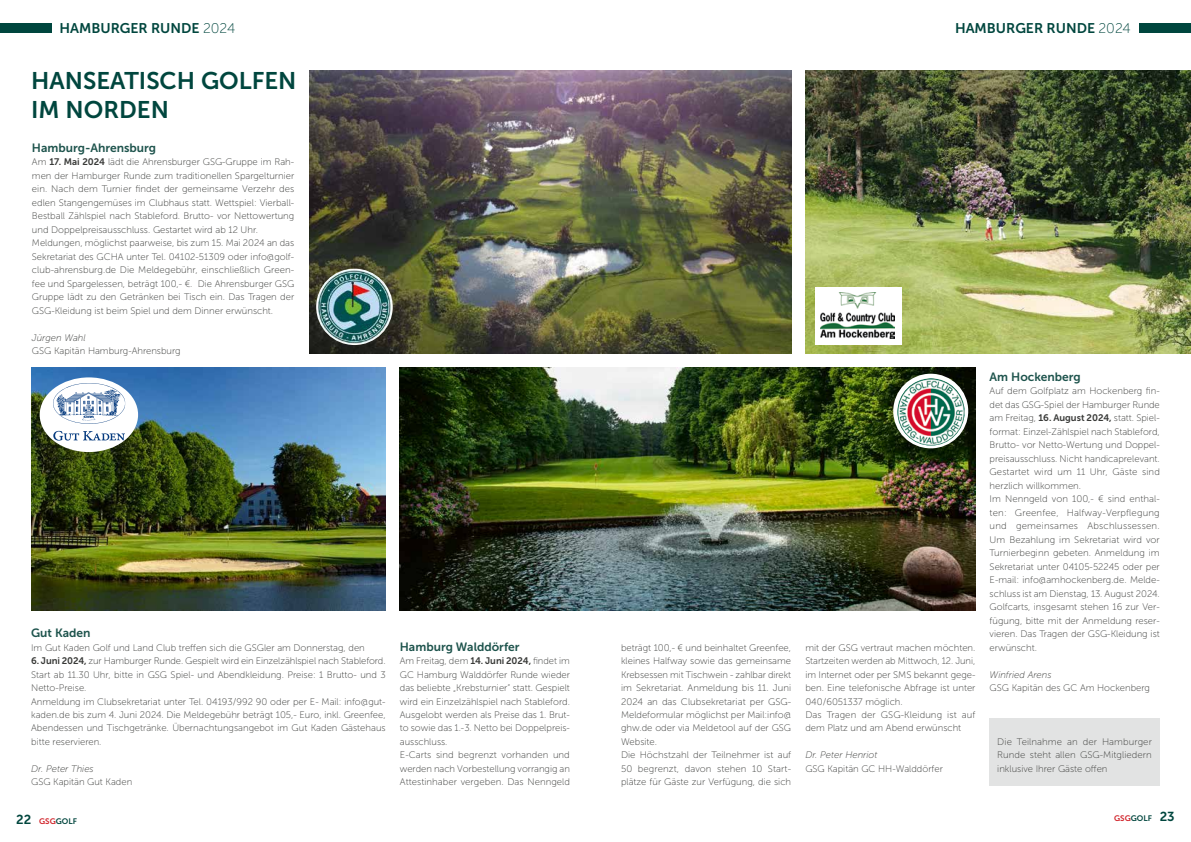
<style>
.page{position:relative;width:1191px;height:842px;background:#fff}
.page>*{position:absolute;margin:0;border:0;box-sizing:border-box;transform-origin:0 0}
.t1{font:24px/28.8px "Museo Sans 700";color:#00463e}
.t2{font:14px "Museo Sans 700";color:#00463e}
.t3{font:12px "Museo Sans 700";color:#1d534c}
.t4{font:9.5px/13.5px "Museo Sans 100";color:#383937}
.t5{font:italic 9.5px "Museo Sans 100";color:#383937}
.t6{font:8px "Museo Sans 700";color:#00463e}
.s1{font-family:"Museo Sans 100"}
.s2{font-family:"Museo Sans 700"}
.s3{font-size:13px}
.s4{color:#d1232a}
</style>
<div class="page">
<div style="left:0;top:23px;width:52px;height:10px;background:#00463e"></div>
<div style="left:1138px;top:23px;width:53px;height:10px;background:#00463e"></div>
<div style="left:989px;top:718px;width:170px;height:67px;background:#e2e3e3"></div>
<img style="left:400px;top:367px;width:575px;height:243px">
<svg style="left:893px;top:374px;width:75px;height:74px"></svg>
<img style="left:897px;top:378px;width:67px;height:68px;border-radius:34px">
<img style="left:309px;top:71px;width:482px;height:283px">
<img style="left:316px;top:269px;width:77px;height:76px;border-radius:38px">
<img style="left:31px;top:367px;width:355px;height:243px">
<div style="left:40px;top:377px;width:98px;height:75px;background:#fff;border-radius:50%"></div>
<svg style="left:53px;top:431px;width:72px;height:10px"></svg>
<svg style="left:53px;top:383px;width:72px;height:41px"></svg>
<img style="left:805px;top:71px;width:386px;height:283px">
<div style="left:815px;top:288px;width:87px;height:57px;background:#fff"></div>
<img style="left:820px;top:293px;width:75px;height:46px">
<h2 class="t2" style="left:60px;top:21px;width:177px">HAMBURGER RUNDE <span class="s1">2024</span></h2>
<h2 class="t2" style="left:955px;top:21px;width:177px">HAMBURGER RUNDE <span class="s1">2024</span></h2>
<h1 class="t1" style="left:31px;top:66px;width:267px">HANSEATISCH GOLFEN<br>IM NORDEN</h1>
<p class="t3" style="left:32px;top:141px;width:126px">Hamburg-Ahrensburg</p>
<p class="t4" style="left:32px;top:155px;width:264px">Am <span class="s2">17. Mai 2024</span> lädt die Ahrensburger GSG-Gruppe im Rah&shy;men der Hamburger Runde zum traditionellen Spargelturnier ein. Nach dem Turnier findet der gemeinsame Verzehr des edlen Stangengemüses im Clubhaus statt. Wettspiel: Vierball-Bestball Zählspiel nach Stableford. Brutto- vor Nettowertung und Doppelpreisausschluss. Gestartet wird ab 12 Uhr.<br>Meldungen, möglichst paarweise, bis zum 15. Mai 2024 an das Sekretariat des GCHA unter Tel. 04102-51309 oder info@golf&shy;club-ahrensburg.de Die Meldegebühr, einschließlich Green&shy;fee und Spargelessen, beträgt 100,- €. Die Ahrensburger GSG Gruppe lädt zu den Getränken bei Tisch ein. Das Tragen der GSG-Kleidung ist beim Spiel und dem Dinner erwünscht.</p>
<p class="t5" style="left:32px;top:332px;width:55px">Jürgen Wahl</p>
<p class="t4" style="left:32px;top:344px;width:150px">GSG Kapitän Hamburg-Ahrensburg</p>
<p class="t3" style="left:31px;top:626px;width:61px">Gut Kaden</p>
<p class="t4" style="left:31px;top:641px;width:335px">Im Gut Kaden Golf und Land Club treffen sich die GSGler am Donnerstag, den</p>
<p class="t4" style="left:31px;top:654px;width:356px"><span class="s2">6. Juni 2024,</span> zur Hamburger Runde. Gespielt wird ein Einzelzählspiel nach Stableford.<br>Start ab 11.30 Uhr, bitte in GSG Spiel- und Abendkleidung. Preise: 1 Brutto- und 3<br>Netto-Preise.<br>Anmeldung im Clubsekretariat unter Tel. 04193/992 90 oder per E- Mail: info@gut&shy;kaden.de bis zum 4. Juni 2024. Die Meldegebühr beträgt 105,- Euro, inkl. Greenfee, Abendessen und Tischgetränke. Übernachtungsangebot im Gut Kaden Gästehaus bitte reservieren.</p>
<p class="t5" style="left:31px;top:764px;width:64px">Dr. Peter Thies</p>
<p class="t4" style="left:31px;top:775px;width:103px">GSG Kapitän Gut Kaden</p>
<p class="t3" style="left:400px;top:640px;width:121px">Hamburg Walddörfer</p>
<p class="t4" style="left:400px;top:654px;width:172px">Am Freitag, dem <span class="s2">14. Juni 2024,</span> findet im GC Hamburg Walddörfer Runde wieder das beliebte „Krebsturnier“ statt. Gespielt wird ein Einzelzählspiel nach Stableford.<br>Ausgelobt werden als Preise das 1. Brut&shy;to sowie das 1.-3. Netto bei Doppelpreis&shy;ausschluss.<br>E-Carts sind begrenzt vorhanden und werden nach Vorbestellung vorrangig an Attestinhaber vergeben. Das Nenngeld</p>
<p class="t4" style="left:621px;top:641px;width:172px">beträgt 100,- € und beinhaltet Greenfee, kleines Halfway sowie das gemeinsame Krebsessen mit Tischwein - zahlbar direkt im Sekretariat. Anmeldung bis 11. Juni 2024 an das Clubsekretariat per GSG-Meldeformular möglichst per Mail:info@ ghw.de oder via Meldetool auf der GSG Website.<br>Die Höchstzahl der Teilnehmer ist auf 50 begrenzt, davon stehen 10 Start&shy;plätze für Gäste zur Verfügung, die sich</p>
<p class="t4" style="left:805px;top:641px;width:172px">mit der GSG vertraut machen möchten.<br>Startzeiten werden ab Mittwoch, 12. Juni, im Internet oder per SMS bekannt gege&shy;ben. Eine telefonische Abfrage ist unter 040/6051337 möglich.<br>Das Tragen der GSG-Kleidung ist auf dem Platz und am Abend erwünscht</p>
<p class="t5" style="left:805px;top:750px;width:74px">Dr. Peter Henriot</p>
<p class="t4" style="left:805px;top:762px;width:139px">GSG Kapitän GC HH-Walddörfer</p>
<p class="t3" style="left:989px;top:370px;width:93px">Am Hockenberg</p>
<p class="t4" style="left:989px;top:384px;width:172px">Auf dem Golfplatz am Hockenberg fin&shy;det das GSG-Spiel der Hamburger Runde am Freitag, <span class="s2">16. August 2024,</span> statt. Spiel&shy;format: Einzel-Zählspiel nach Stableford, Brutto- vor Netto-Wertung und Doppel&shy;preisausschluss. Nicht handicaprelevant.<br>Gestartet wird um 11 Uhr, Gäste sind herzlich willkommen.<br>Im Nenngeld von 100,- € sind enthal&shy;ten: Greenfee, Halfway-Verpflegung und gemeinsames Abschlussessen.<br>Um Bezahlung im Sekretariat wird vor Turnierbeginn gebeten. Anmeldung im Sekretariat unter 04105-52245 oder per E-mail: info@amhockenberg.de. Melde&shy;schluss ist am Dienstag, 13. August 2024.<br>Golfcarts, insgesamt stehen 16 zur Ver&shy;fügung, bitte mit der Anmeldung reser&shy;vieren. Das Tragen der GSG-Kleidung ist erwünscht.</p>
<p class="t5" style="left:989px;top:669px;width:63px">Winfried Arens</p>
<p class="t4" style="left:989px;top:681px;width:162px">GSG Kapitän des GC Am Hockenberg</p>
<p class="t4" style="left:997px;top:735px;width:156px;text-align:justify">Die Teilnahme an der Hamburger Runde steht allen GSG-Mitgliedern inklusive Ihrer Gäste offen</p>
<p class="t6" style="left:16px;top:817px;width:62px"><span class="s3">22</span> <span class="s4">GSG</span>GOLF</p>
<p class="t6" style="left:1114px;top:813px;width:62px"><span class="s4">GSG</span>GOLF <span class="s3">23</span></p>
</div>
